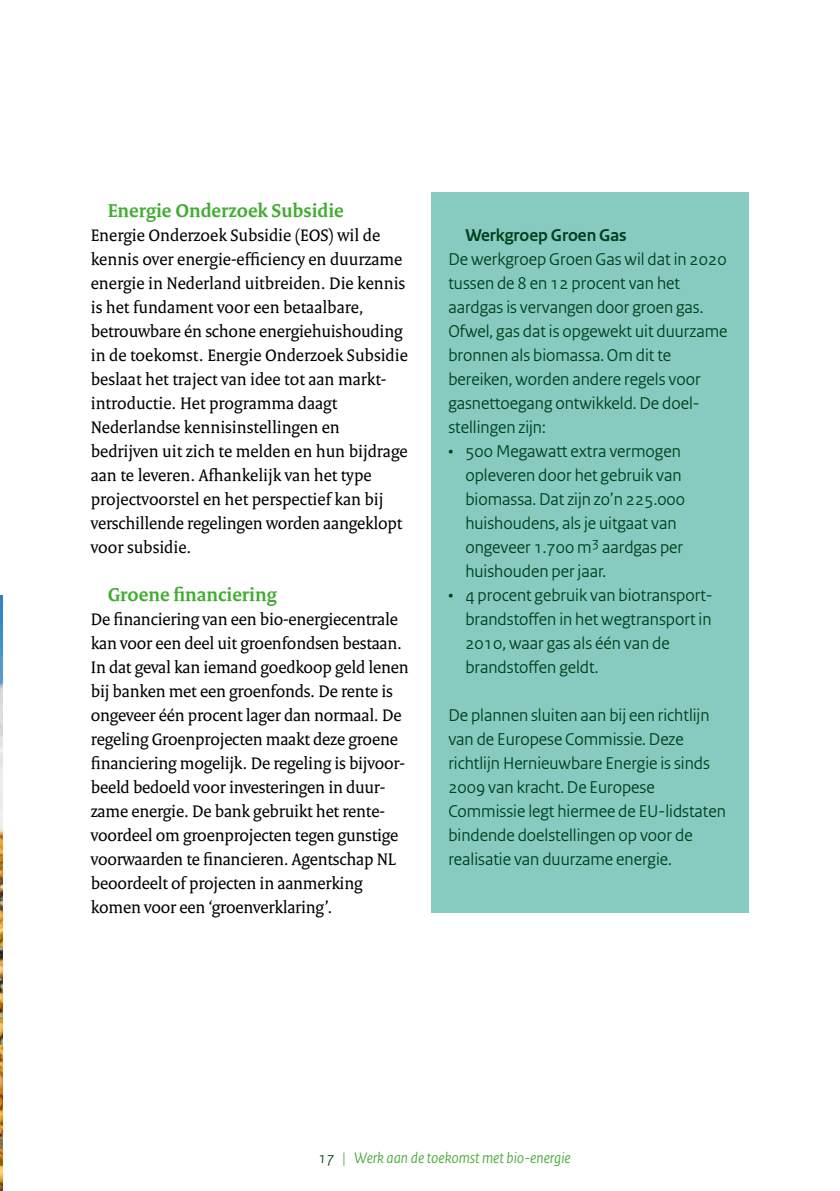
<style>
.page{position:relative;width:840px;height:1191px;background:#fff}
.page>*{position:absolute;margin:0;border:0;box-sizing:border-box;transform-origin:0 0}
.t1{font:700 20px "Rijksoverheid Serif";color:#43ac32}
.t2{font:18px/24px "Rijksoverheid Serif";letter-spacing:-.01em;color:#000}
.t3{font:18px/24px "Rijksoverheid Sans";color:#00401a}
.t4{font:700 18px "Rijksoverheid Sans";color:#00401a}
.t5{font:italic 16px "Rijksoverheid Sans";color:#43ac32}
.s1{color:#00401a}
</style>
<div class="page">
<div style="left:431px;top:193px;width:317px;height:720px;background:#86cac0"></div>
<img style="left:0;top:595px;width:2px;height:596px">
<p class="t1" style="left:108px;top:198px;width:237px">Energie Onderzoek Subsidie</p>
<p class="t2" style="left:91px;top:223px;width:318px">Energie Onderzoek Subsidie (EOS) wil de kennis over energie-efficiency en duurzame energie in Nederland uitbreiden. Die kennis is het fundament voor een betaalbare, betrouwbare én schone energiehuishouding in de toekomst. Energie Onderzoek Subsidie beslaat het traject van idee tot aan markt&shy;introductie. Het programma daagt Nederlandse kennisinstellingen en bedrijven uit zich te melden en hun bijdrage aan te leveren. Afhankelijk van het type projectvoorstel en het perspectief kan bij verschillende regelingen worden aangeklopt voor subsidie.</p>
<p class="t1" style="left:108px;top:582px;width:170px">Groene financiering</p>
<p class="t2" style="left:91px;top:607px;width:319px">De financiering van een bio-energiecentrale kan voor een deel uit groenfondsen bestaan.<br>In dat geval kan iemand goedkoop geld lenen bij banken met een groenfonds. De rente is ongeveer één procent lager dan normaal. De regeling Groenprojecten maakt deze groene financiering mogelijk. De regeling is bijvoor&shy;beeld bedoeld voor investeringen in duur&shy;zame energie. De bank gebruikt het rente&shy;voordeel om groenprojecten tegen gunstige voorwaarden te financieren. Agentschap NL beoordeelt of projecten in aanmerking komen voor een ‘groenverklaring’.</p>
<p class="t4" style="left:465px;top:225px;width:163px">Werkgroep Groen Gas</p>
<p class="t3" style="left:448px;top:247px;width:280px">De werkgroep Groen Gas wil dat in 2020 tussen de 8 en 12 procent van het aardgas is vervangen door groen gas.<br>Ofwel, gas dat is opgewekt uit duurzame bronnen als biomassa. Om dit te bereiken, worden andere regels voor gasnettoegang ontwikkeld. De doel&shy;stellingen zijn:</p>
<p class="t3" style="left:465px;top:439px;width:221px;text-indent:-17px">• 500 Megawatt extra vermogen opleveren door het gebruik van biomassa. Dat zijn zo’n 225.000 huishoudens, als je uitgaat van ongeveer 1.700 m<sup>3</sup> aardgas per huishouden per jaar.</p>
<p class="t3" style="left:465px;top:583px;width:249px;text-indent:-17px">• 4 procent gebruik van biotransport&shy;brandstoffen in het wegtransport in<br>2010, waar gas als één van de brandstoffen geldt.</p>
<p class="t3" style="left:448px;top:703px;width:279px">De plannen sluiten aan bij een richtlijn van de Europese Commissie. Deze richtlijn Hernieuwbare Energie is sinds 2009 van kracht. De Europese Commissie legt hiermee de EU-lidstaten bindende doelstellingen op voor de realisatie van duurzame energie.</p>
<p class="t5" style="left:317px;top:1149px;width:254px"><span class="s1">17</span> | Werk aan de toekomst met bio-energie</p>
</div>
